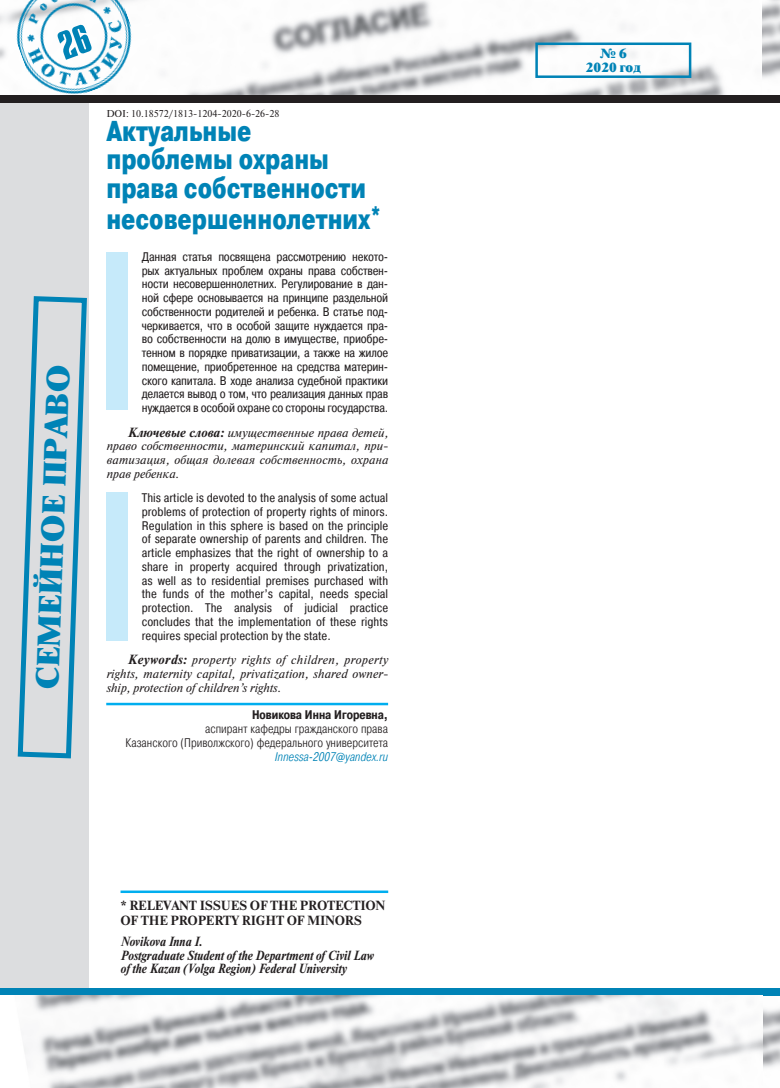
<style>
.page{position:relative;width:780px;height:1088px;background:#fff}
.page>*{position:absolute;margin:0;border:0;box-sizing:border-box;transform-origin:0 0}
.t1{font:30px "Newton XC";color:#0083b6}
.t2{font:900 28.75px/28.8px "Pragmatica Cond";color:#0083b6;scale:.85 1}
.t3{font:12.5px/13.8px "Pragmatica Cond";letter-spacing:-.01em;color:#231f20;text-align:justify}
.t4{font:italic 12.5px/13.8px "Newton C";letter-spacing:.01em;color:#231f20;text-align:justify}
.t5{font:italic 700 12.5px/13.8px "Newton C";color:#231f20;scale:.9 1}
.t6{font:300 12.5px/13.8px "Pragmatica Cond";color:#231f20;text-align:right}
.t7{font:700 12.5px/15px "Newton C";letter-spacing:-.01em;color:#231f20}
.t8{font:italic 300 12.5px "Pragmatica Cond";color:#0083b6}
.t9{font:700 12.5px "Pragmatica Cond C";color:#231f20}
.t10{font:12.5px/13.8px "Newton XC";color:#0083b6;text-align:center}
.t11{font:10px "Newton C";color:#231f20}
.s1{font-weight:700}
</style>
<div class="page">
<img style="left:0;top:0;width:780px;height:96px">
<img style="left:24px;top:996px;width:756px;height:92px">
<div style="left:0;top:103px;width:89px;height:886px;background:#dcdddf"></div>
<div style="left:762px;top:96px;width:18px;height:7px;background:#231f20"></div>
<div style="left:762px;top:989px;width:18px;height:7px;background:#0083b6"></div>
<svg style="left:534px;top:41px;width:158px;height:38px"></svg>
<div style="left:0;top:96px;width:762px;height:7px;background:#231f20"></div>
<img style="left:2px;top:0;width:145px;height:96px">
<div style="left:0;top:989px;width:762px;height:7px;background:#0083b6"></div>
<svg style="left:17px;top:296px;width:70px;height:463px"></svg>
<hr style="left:120px;top:890px;width:268px;height:3px;background:#00aeef">
<div style="left:106px;top:252px;width:22px;height:158px;background:#c6eafa"></div>
<div style="left:106px;top:493px;width:22px;height:148px;background:#c6eafa"></div>
<hr style="left:106px;top:703px;width:282px;height:2px;background:#00aeef">
<svg style="left:56px;top:24px;width:37px;height:36px"></svg>
<h1 class="t1" style="left:30px;top:689px;width:327px;rotate:-88deg">СЕМЕЙНОЕ ПРАВО</h1>
<p class="t11" style="left:106px;top:110px;width:175px">DOI: 10.18572/1813-1204-2020-6-26-28</p>
<h2 class="t2" style="left:106px;top:117px;width:307px">Актуальные проблемы охраны права собственности</h2>
<h2 class="t2" style="left:106px;top:206px;width:324px">несовершеннолетних*</h2>
<p class="t3" style="left:142px;top:251px;width:248px">Данная статья посвящена рассмотрению некото&shy;рых актуальных проблем охраны права собствен&shy;ности несовершеннолетних. Регулирование в дан&shy;ной сфере основывается на принципе раздельной собственности родителей и ребенка. В статье под&shy;черкивается, что в особой защите нуждается пра&shy;во собственности на долю в имуществе, приобре&shy;тенном в порядке приватизации, а также на жилое помещение, приобретенное на средства материн&shy;ского капитала. В ходе анализа судебной практики делается вывод о том, что реализация данных прав нуждается в особой охране со стороны государства.</p>
<p class="t4" style="left:106px;top:426px;width:283px;text-indent:21px"><span class="s1">Ключевые слова:</span> имущественные права детей, право собственности, материнский капитал, при&shy;ватизация, общая долевая собственность, охрана прав ребенка.</p>
<p class="t3" style="left:142px;top:492px;width:248px">This article is devoted to the analysis of some actual problems of protection of property rights of minors.<br>Regulation in this sphere is based on the principle of separate ownership of parents and children. The article emphasizes that the right of ownership to a share in property acquired through privatization, as well as to residential premises purchased with the funds of the mother’s capital, needs special protection. The analysis of judicial practice concludes that the implementation of these rights requires special protection by the state.</p>
<p class="t4" style="left:106px;top:654px;width:283px;text-indent:21px"><span class="s1">Keywords:</span> property rights of children, property rights, maternity capital, privatization, shared owner&shy;ship, protection of children’s rights.</p>
<p class="t9" style="left:252px;top:708px;width:137px">Новикова Инна Игоревна,</p>
<p class="t6" style="left:125px;top:722px;width:264px">аспирант кафедры гражданского права<br>Казанского (Приволжского) федерального университета</p>
<p class="t8" style="left:275px;top:752px;width:115px">Innessa-2007@yandex.ru</p>
<p class="t7" style="left:120px;top:899px;width:266px">* RELEVANT ISSUES OF THE PROTECTION<br>OF THE PROPERTY RIGHT OF MINORS</p>
<p class="t5" style="left:120px;top:935px;width:283px">Novikova Inna I.<br>Postgraduate Student of the Department of Civil Law of the Kazan (Volga Region) Federal University</p>
<p class="t10" style="left:586px;top:47px;width:56px">№ 6<br>2020 год</p>
</div>
